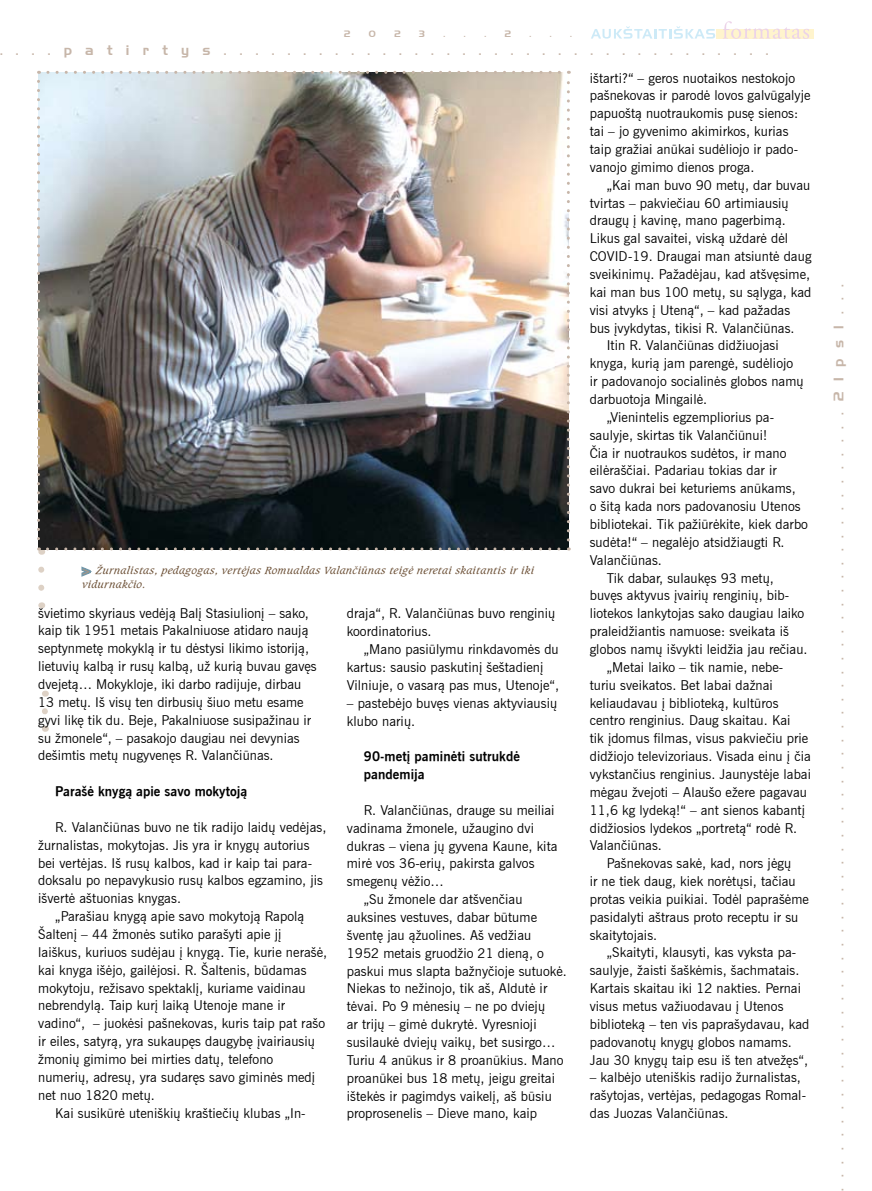
<style>
.page{position:relative;width:872px;height:1191px;background:#fff}
.page>*{position:absolute;margin:0;border:0;box-sizing:border-box;transform-origin:0 0}
.t1{font:13.5px "Handel Gothic TL";letter-spacing:.98em;color:#c7b6a9}
.t2{font:13.35px/17.9px "News Gothic TL";letter-spacing:.005em;color:#000}
.t3{font:700 13.35px/17.9px "News Gothic TL";letter-spacing:.005em;color:#000}
.t4{font:italic 10.95px/14.2px "Caxton TL";letter-spacing:.025em;color:#6c5036}
.t5{font:italic 10.95px "Caxton TL";color:#b1957e}
.t6{font:9px "Handel Gothic TL";color:#c7b6a9}
</style>
<div class="page">
<div style="left:716px;top:29px;width:98px;height:10px;background:#fff4cd"></div>
<svg style="left:591px;top:26px;width:124px;height:13px"></svg>
<svg style="left:723px;top:21px;width:86px;height:18px"></svg>
<svg style="left:81px;top:566px;width:11px;height:11px"></svg>
<svg style="left:38px;top:569px;width:6px;height:22px"></svg>
<svg style="left:42px;top:711px;width:6px;height:4px"></svg>
<img style="left:37px;top:71px;width:533px;height:484px">
<p class="t6" style="left:344px;top:28px;width:8px">2</p>
<p class="t6" style="left:369px;top:28px;width:8px">0</p>
<p class="t6" style="left:394px;top:28px;width:8px">2</p>
<p class="t6" style="left:419px;top:28px;width:7px">3</p>
<p class="t6" style="left:443px;top:28px;width:3px">.</p>
<p class="t6" style="left:464px;top:28px;width:3px">.</p>
<p class="t6" style="left:484px;top:28px;width:3px">.</p>
<p class="t6" style="left:505px;top:28px;width:8px">2</p>
<p class="t6" style="left:529px;top:28px;width:3px">.</p>
<p class="t6" style="left:550px;top:28px;width:3px">.</p>
<p class="t6" style="left:570px;top:28px;width:3px">.</p>
<p class="t1" style="left:0;top:42px;width:770px">....patirtys...................................</p>
<p class="t4" style="left:82px;top:563px;width:453px;text-indent:14px">Žurnalistas, pedagogas, vertėjas Romualdas Valančiūnas teigė neretai skaitantis ir iki vidurnakčio.</p>
<p class="t5" style="left:81px;top:564px;width:11px">&gt;</p>
<p class="t2" style="left:38px;top:604px;width:280px">švietimo skyriaus vedėją Balį Stasiulionį – sako, kaip tik 1951 metais Pakalniuose atidaro naują septynmetę mokyklą ir tu dėstysi likimo istoriją, lietuvių kalbą ir rusų kalbą, už kurią buvau gavęs dvejetą… Mokykloje, iki darbo radijuje, dirbau 13 metų. Iš visų ten dirbusių šiuo metu esame gyvi likę tik du. Beje, Pakalniuose susipažinau ir su žmonele“, – pasakojo daugiau nei devynias dešimtis metų nugyvenęs R. Valančiūnas.</p>
<p class="t3" style="left:55px;top:782px;width:193px">Parašė knygą apie savo mokytoją</p>
<p class="t2" style="left:55px;top:818px;width:273px">R. Valančiūnas buvo ne tik radijo laidų vedėjas,</p>
<p class="t2" style="left:38px;top:836px;width:273px">žurnalistas, mokytojas. Jis yra ir knygų autorius</p>
<p class="t2" style="left:38px;top:853px;width:275px">bei vertėjas. Iš rusų kalbos, kad ir kaip tai para-</p>
<p class="t2" style="left:38px;top:871px;width:286px">doksalu po nepavykusio rusų kalbos egzamino, jis</p>
<p class="t2" style="left:38px;top:889px;width:144px">išvertė aštuonias knygas.</p>
<p class="t2" style="left:55px;top:907px;width:250px">„Parašiau knygą apie savo mokytoją Rapolą</p>
<p class="t2" style="left:38px;top:925px;width:245px">Šaltenį – 44 žmonės sutiko parašyti apie jį</p>
<p class="t2" style="left:38px;top:943px;width:290px">laiškus, kuriuos sudėjau į knygą. Tie, kurie nerašė,</p>
<p class="t2" style="left:38px;top:961px;width:270px">kai knyga išėjo, gailėjosi. R. Šaltenis, būdamas</p>
<p class="t2" style="left:38px;top:978px;width:269px">mokytoju, režisavo spektaklį, kuriame vaidinau</p>
<p class="t2" style="left:38px;top:996px;width:248px">nebrendylą. Taip kurį laiką Utenoje mane ir</p>
<p class="t2" style="left:38px;top:1014px;width:288px">vadino“, – juokėsi pašnekovas, kuris taip pat rašo</p>
<p class="t2" style="left:38px;top:1032px;width:278px">ir eiles, satyrą, yra sukaupęs daugybę įvairiausių</p>
<p class="t2" style="left:38px;top:1050px;width:237px">žmonių gimimo bei mirties datų, telefono</p>
<p class="t2" style="left:38px;top:1068px;width:278px">numerių, adresų, yra sudaręs savo giminės medį</p>
<p class="t2" style="left:38px;top:1085px;width:118px">net nuo 1820 metų.</p>
<p class="t2" style="left:55px;top:1103px;width:252px">Kai susikūrė uteniškių kraštiečių klubas „In-</p>
<p class="t2" style="left:347px;top:604px;width:210px">draja“, R. Valančiūnas buvo renginių koordinatorius.</p>
<p class="t2" style="left:347px;top:640px;width:214px;text-indent:17px">„Mano pasiūlymu rinkdavomės du kartus: sausio paskutinį šeštadienį<br>Vilniuje, o vasarą pas mus, Utenoje“,</p>
<p class="t2" style="left:347px;top:694px;width:212px">– pastebėjo buvęs vienas aktyviausių klubo narių.</p>
<p class="t3" style="left:364px;top:747px;width:158px">90-metį paminėti sutrukdė pandemija</p>
<p class="t2" style="left:364px;top:801px;width:192px">R. Valančiūnas, drauge su meiliai</p>
<p class="t2" style="left:347px;top:819px;width:189px">vadinama žmonele, užaugino dvi</p>
<p class="t2" style="left:347px;top:836px;width:212px">dukras – viena jų gyvena Kaune, kita</p>
<p class="t2" style="left:347px;top:854px;width:189px">mirė vos 36-erių, pakirsta galvos</p>
<p class="t2" style="left:347px;top:872px;width:99px">smegenų vėžio…</p>
<p class="t2" style="left:364px;top:890px;width:160px">„Su žmonele dar atšvenčiau</p>
<p class="t2" style="left:347px;top:908px;width:192px">auksines vestuves, dabar būtume</p>
<p class="t2" style="left:347px;top:926px;width:186px">šventę jau ąžuolines. Aš vedžiau</p>
<p class="t2" style="left:347px;top:944px;width:199px">1952 metais gruodžio 21 dieną, o</p>
<p class="t2" style="left:347px;top:961px;width:221px">paskui mus slapta bažnyčioje sutuokė.</p>
<p class="t2" style="left:347px;top:979px;width:202px">Niekas to nežinojo, tik aš, Aldutė ir</p>
<p class="t2" style="left:347px;top:997px;width:200px">tėvai. Po 9 mėnesių – ne po dviejų</p>
<p class="t2" style="left:347px;top:1015px;width:191px">ar trijų – gimė dukrytė. Vyresnioji</p>
<p class="t2" style="left:347px;top:1033px;width:210px">susilaukė dviejų vaikų, bet susirgo…</p>
<p class="t2" style="left:347px;top:1051px;width:218px">Turiu 4 anūkus ir 8 proanūkius. Mano</p>
<p class="t2" style="left:347px;top:1068px;width:210px">proanūkei bus 18 metų, jeigu greitai</p>
<p class="t2" style="left:347px;top:1086px;width:206px">ištekės ir pagimdys vaikelį, aš būsiu</p>
<p class="t2" style="left:347px;top:1104px;width:192px">proprosenelis – Dieve mano, kaip</p>
<p class="t2" style="left:590px;top:69px;width:222px">ištarti?“ – geros nuotaikos nestokojo pašnekovas ir parodė lovos galvūgalyje papuoštą nuotraukomis pusę sienos: tai – jo gyvenimo akimirkos, kurias taip gražiai anūkai sudėliojo ir pado&shy;vanojo gimimo dienos proga.</p>
<p class="t2" style="left:607px;top:176px;width:205px">„Kai man buvo 90 metų, dar buvau</p>
<p class="t2" style="left:590px;top:194px;width:200px">tvirtas – pakviečiau 60 artimiausių</p>
<p class="t2" style="left:590px;top:211px;width:198px">draugų į kavinę, mano pagerbimą.</p>
<p class="t2" style="left:590px;top:229px;width:200px">Likus gal savaitei, viską uždarė dėl</p>
<p class="t2" style="left:590px;top:247px;width:223px">COVID-19. Draugai man atsiuntė daug</p>
<p class="t2" style="left:590px;top:265px;width:222px">sveikinimų. Pažadėjau, kad atšvęsime,</p>
<p class="t2" style="left:590px;top:283px;width:223px">kai man bus 100 metų, su sąlyga, kad</p>
<p class="t2" style="left:590px;top:301px;width:202px">visi atvyks į Uteną“, – kad pažadas</p>
<p class="t2" style="left:590px;top:319px;width:206px">bus įvykdytas, tikisi R. Valančiūnas.</p>
<p class="t2" style="left:607px;top:336px;width:174px">Itin R. Valančiūnas didžiuojasi</p>
<p class="t2" style="left:590px;top:354px;width:205px">knyga, kurią jam parengė, sudėliojo</p>
<p class="t2" style="left:590px;top:372px;width:215px">ir padovanojo socialinės globos namų</p>
<p class="t2" style="left:590px;top:390px;width:119px">darbuotoja Mingailė.</p>
<p class="t2" style="left:607px;top:408px;width:169px">„Vienintelis egzempliorius pa-</p>
<p class="t2" style="left:590px;top:426px;width:179px">saulyje, skirtas tik Valančiūnui!</p>
<p class="t2" style="left:590px;top:444px;width:198px">Čia ir nuotraukos sudėtos, ir mano</p>
<p class="t2" style="left:590px;top:461px;width:188px">eilėraščiai. Padariau tokias dar ir</p>
<p class="t2" style="left:590px;top:479px;width:207px">savo dukrai bei keturiems anūkams,</p>
<p class="t2" style="left:590px;top:497px;width:212px">o šitą kada nors padovanosiu Utenos</p>
<p class="t2" style="left:590px;top:515px;width:220px">bibliotekai. Tik pažiūrėkite, kiek darbo</p>
<p class="t2" style="left:590px;top:533px;width:196px">sudėta!“ – negalėjo atsidžiaugti R.</p>
<p class="t2" style="left:590px;top:551px;width:74px">Valančiūnas.</p>
<p class="t2" style="left:607px;top:568px;width:169px">Tik dabar, sulaukęs 93 metų,</p>
<p class="t2" style="left:590px;top:586px;width:201px">buvęs aktyvus įvairių renginių, bib-</p>
<p class="t2" style="left:590px;top:604px;width:216px">liotekos lankytojas sako daugiau laiko</p>
<p class="t2" style="left:590px;top:622px;width:201px">praleidžiantis namuose: sveikata iš</p>
<p class="t2" style="left:590px;top:640px;width:219px">globos namų išvykti leidžia jau rečiau.</p>
<p class="t2" style="left:607px;top:658px;width:178px">„Metai laiko – tik namie, nebe-</p>
<p class="t2" style="left:590px;top:676px;width:185px">turiu sveikatos. Bet labai dažnai</p>
<p class="t2" style="left:590px;top:693px;width:190px">keliaudavau į biblioteką, kultūros</p>
<p class="t2" style="left:590px;top:711px;width:202px">centro renginius. Daug skaitau. Kai</p>
<p class="t2" style="left:590px;top:729px;width:220px">tik įdomus filmas, visus pakviečiu prie</p>
<p class="t2" style="left:590px;top:747px;width:222px">didžiojo televizoriaus. Visada einu į čia</p>
<p class="t2" style="left:590px;top:765px;width:223px">vykstančius renginius. Jaunystėje labai</p>
<p class="t2" style="left:590px;top:783px;width:219px">mėgau žvejoti – Alaušo ežere pagavau</p>
<p class="t2" style="left:590px;top:801px;width:217px">11,6 kg lydeką!“ – ant sienos kabantį</p>
<p class="t2" style="left:590px;top:818px;width:209px">didžiosios lydekos „portretą“ rodė R.</p>
<p class="t2" style="left:590px;top:836px;width:74px">Valančiūnas.</p>
<p class="t2" style="left:607px;top:854px;width:186px">Pašnekovas sakė, kad, nors jėgų</p>
<p class="t2" style="left:590px;top:872px;width:207px">ir ne tiek daug, kiek norėtųsi, tačiau</p>
<p class="t2" style="left:590px;top:890px;width:221px">protas veikia puikiai. Todėl paprašėme</p>
<p class="t2" style="left:590px;top:908px;width:210px">pasidalyti aštraus proto receptu ir su</p>
<p class="t2" style="left:590px;top:925px;width:69px">skaitytojais.</p>
<p class="t2" style="left:607px;top:943px;width:191px">„Skaityti, klausyti, kas vyksta pa-</p>
<p class="t2" style="left:590px;top:961px;width:211px">saulyje, žaisti šaškėmis, šachmatais.</p>
<p class="t2" style="left:590px;top:979px;width:213px">Kartais skaitau iki 12 nakties. Pernai</p>
<p class="t2" style="left:590px;top:997px;width:195px">visus metus važiuodavau į Utenos</p>
<p class="t2" style="left:590px;top:1015px;width:221px">biblioteką – ten vis paprašydavau, kad</p>
<p class="t2" style="left:590px;top:1033px;width:204px">padovanotų knygų globos namams.</p>
<p class="t2" style="left:590px;top:1050px;width:220px">Jau 30 knygų taip esu iš ten atvežęs“,</p>
<p class="t2" style="left:590px;top:1068px;width:218px">– kalbėjo uteniškis radijo žurnalistas, rašytojas, vertėjas, pedagogas Romal&shy;das Juozas Valančiūnas.</p>
<p class="t1" style="left:830px;top:1190px;width:908px;rotate:-90deg">..........................................................21psl...</p>
</div>
